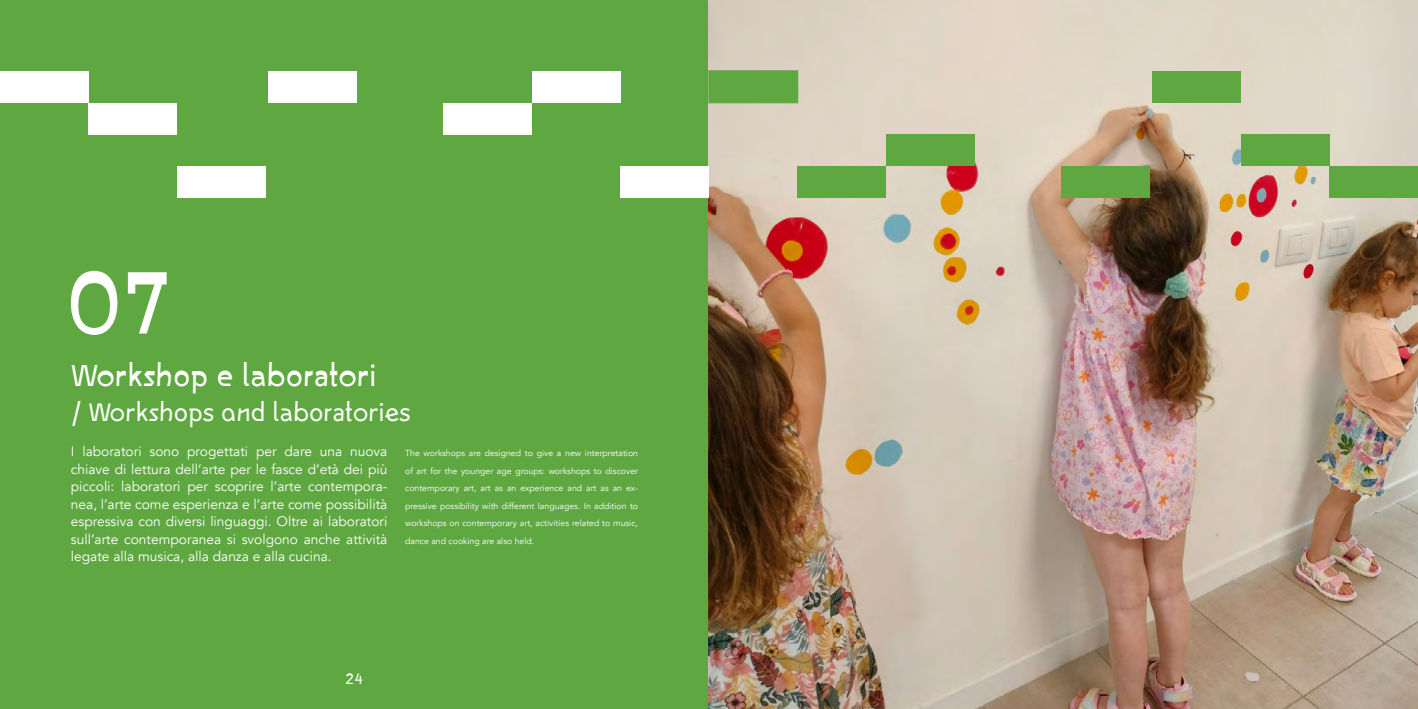
<style>
.page{position:relative;width:1418px;height:709px;background:#fff}
.page>*{position:absolute;margin:0;border:0;box-sizing:border-box;transform-origin:0 0}
.t1{font:87.5px "Inconstant Top 100";color:#fff}
.t2{font:30px "Inconstant Top 100";letter-spacing:-.02em;color:#fff}
.t3{font:25px "Inconstant";letter-spacing:-.01em;color:#fff}
.t4{font:15px "Inconstant Top 75";color:#fff}
.t5{font:13.75px/17.5px "Avenir";color:#fff;text-align:justify}
.t6{font:8.75px/17.5px "Avenir";color:#fff;text-align:justify}
</style>
<div class="page">
<div style="left:0;top:0;width:709px;height:709px;background:#5fa841"></div>
<img style="left:709px;top:0;width:708px;height:709px">
<div style="left:1240px;top:134px;width:89px;height:32px;background:#5fa841"></div>
<div style="left:886px;top:134px;width:88px;height:32px;background:#5fa841"></div>
<div style="left:708px;top:70px;width:90px;height:33px;background:#5fa841;border:1px solid #5fa941"></div>
<div style="left:1152px;top:71px;width:88px;height:32px;background:#5fa841"></div>
<div style="left:1329px;top:166px;width:88px;height:32px;background:#5fa841"></div>
<div style="left:1060px;top:166px;width:89px;height:32px;background:#5fa841"></div>
<div style="left:797px;top:166px;width:89px;height:32px;background:#5fa841"></div>
<div style="left:532px;top:71px;width:88px;height:32px;background:#fff"></div>
<div style="left:268px;top:71px;width:89px;height:32px;background:#fff"></div>
<div style="left:443px;top:103px;width:89px;height:31px;background:#fff"></div>
<div style="left:620px;top:166px;width:89px;height:32px;background:#fff"></div>
<div style="left:177px;top:166px;width:89px;height:32px;background:#fff"></div>
<div style="left:89px;top:103px;width:88px;height:31px;background:#fff"></div>
<div style="left:0;top:71px;width:89px;height:32px;background:#fff"></div>
<h1 class="t1" style="left:65px;top:237px;width:106px">07</h1>
<h2 class="t2" style="left:71px;top:353px;width:307px">Workshop e laboratori</h2>
<h3 class="t3" style="left:71px;top:393px;width:341px">/ Workshops and laboratories</h3>
<p class="t5" style="left:71px;top:443px;width:318px">I laboratori sono progettati per dare una nuova chiave di lettura dell’arte per le fasce d’età dei più piccoli: laboratori per scoprire l’arte contempora&shy;nea, l’arte come esperienza e l’arte come possibilità espressiva con diversi linguaggi. Oltre ai laboratori sull’arte contemporanea si svolgono anche attività legate alla musica, alla danza e alla cucina.</p>
<p class="t6" style="left:405px;top:444px;width:234px">The workshops are designed to give a new interpretation of art for the younger age groups: workshops to discover contemporary art, art as an experience and art as an ex&shy;pressive possibility with different languages. In addition to workshops on contemporary art, activities related to music, dance and cooking are also held.</p>
<p class="t4" style="left:346px;top:667px;width:19px">24</p>
</div>
